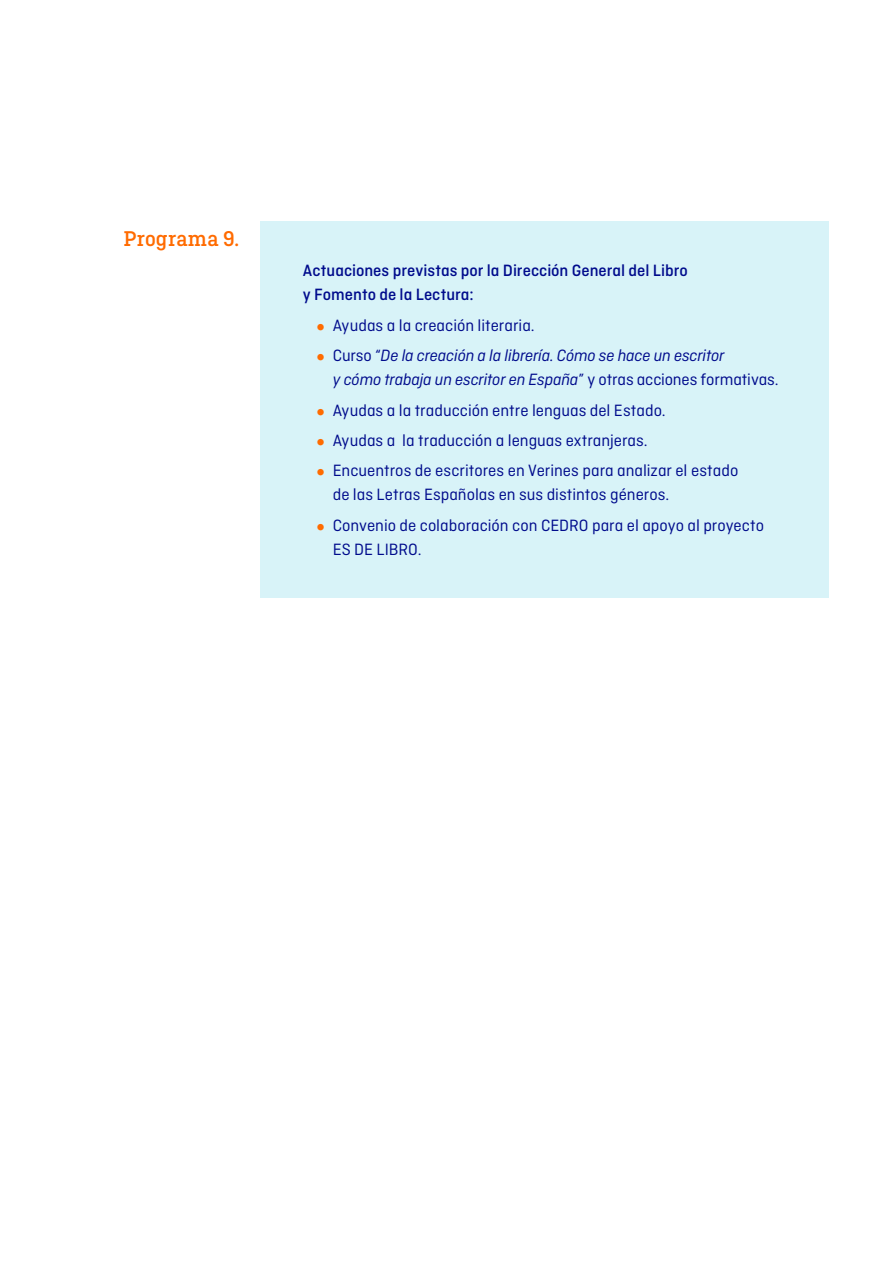
<style>
.page{position:relative;width:893px;height:1263px;background:#fff}
.page>*{position:absolute;margin:0;border:0;box-sizing:border-box;transform-origin:0 0}
.Epigrafe{font:500 22.5px "Ciutadella Slab";letter-spacing:.01em;color:#ff6b00}
.t1{font:17.25px/24px "Ciutadella";color:#000b8c}
.t2{font:italic 17.25px/24px "Ciutadella";letter-spacing:-.01em;color:#000b8c}
.Texto_parrafo__Ciut{font:500 17.25px/24px "Ciutadella";color:#000b8c}
.s1{font-family:"Arial";font-weight:900;font-size:19.5px;color:#ff6b00}
.s2{font-family:"Arial";font-weight:900;font-style:normal;font-size:19.5px;color:#ff6b00}
.s3{font-style:normal}
</style>
<div class="page">
<div style="left:260px;top:221px;width:569px;height:376px;background:#d8f3f8"></div>
<p class="Epigrafe" style="left:123px;top:226px;width:117px">Programa 9.</p>
<p class="Texto_parrafo__Ciut" style="left:303px;top:259px;width:386px">Actuaciones previstas por la Dirección General del Libro y Fomento de la Lectura:</p>
<p class="t1" style="left:316px;top:313px;width:221px"><span class="s1">•</span> Ayudas a la creación literaria.</p>
<p class="t2" style="left:333px;top:343px;width:447px;text-indent:-17px"><span class="s2">•</span> <span class="s3">Curso “</span>De la creación a la librería. Cómo se hace un escritor<br>y cómo trabaja un escritor en España<span class="s3">” y otras acciones formativas.</span></p>
<p class="t1" style="left:316px;top:398px;width:351px"><span class="s1">•</span> Ayudas a la traducción entre lenguas del Estado.</p>
<p class="t1" style="left:316px;top:428px;width:333px"><span class="s1">•</span> Ayudas a la traducción a lenguas extranjeras.</p>
<p class="t1" style="left:333px;top:458px;width:407px;text-indent:-17px"><span class="s1">•</span> Encuentros de escritores en Verines para analizar el estado de las Letras Españolas en sus distintos géneros.</p>
<p class="t1" style="left:333px;top:513px;width:433px;text-indent:-17px"><span class="s1">•</span> Convenio de colaboración con CEDRO para el apoyo al proyecto<br>ES DE LIBRO.</p>
</div>
